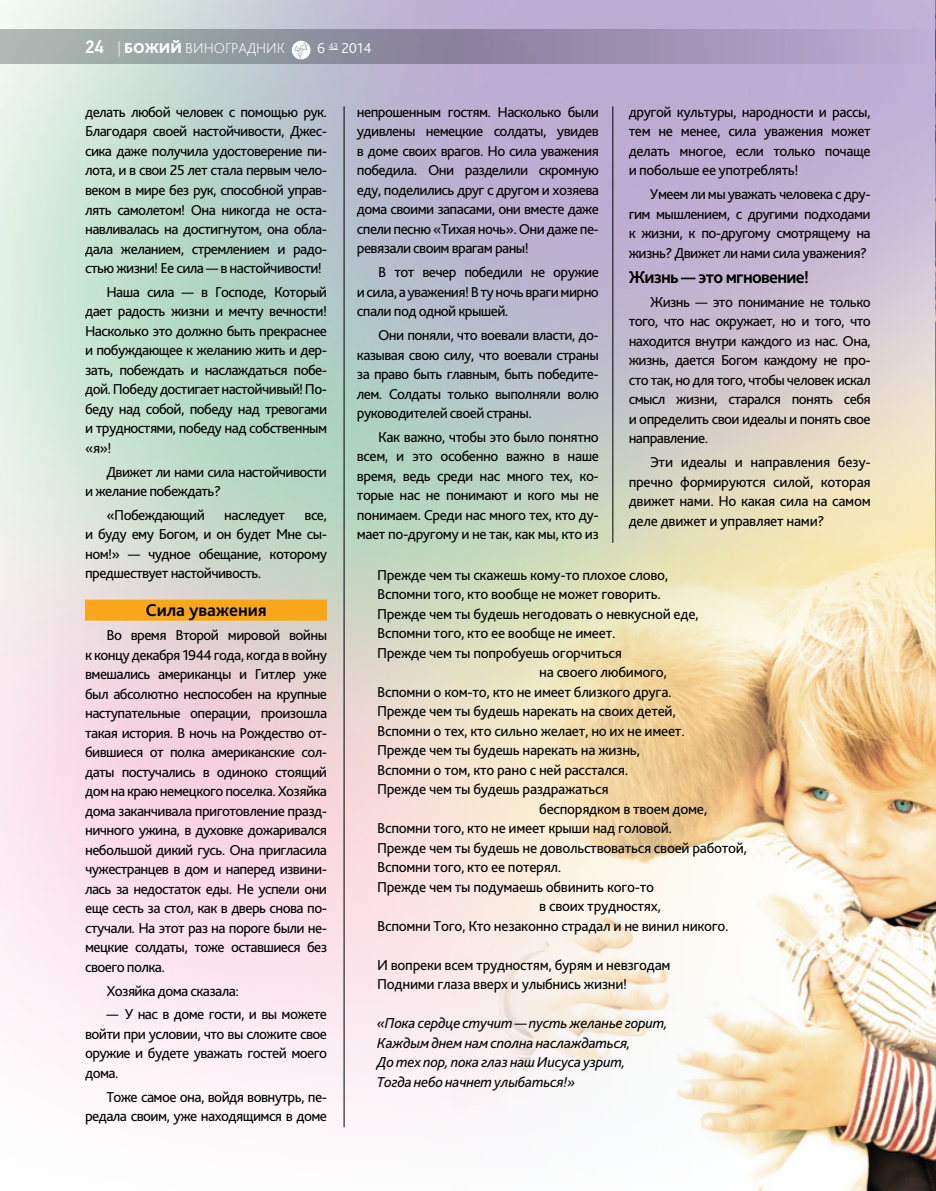
<style>
.page{position:relative;width:936px;height:1191px;background:#fff}
.page>*{position:absolute;margin:0;border:0;box-sizing:border-box;transform-origin:0 0}
.t1{font:700 18px "Bliss Pro";letter-spacing:-.04em;color:#000}
.t2{font:700 18px "Bliss Pro";color:#000}
.t3{font:15px/19.5px "Bliss Pro";letter-spacing:-.03em;color:#000;text-align:justify}
.t4{font:italic 15px/19.5px "Bliss Pro";letter-spacing:-.02em;color:#000}
.t5{font:200 15px "Bliss Pro";color:#fff}
.t6{font:300 15px "Bliss Pro";color:#fff}
.s1{font-family:"PF Din Text Pro";font-weight:500;font-size:18px}
.s2{font-weight:800}
</style>
<div class="page">
<img style="left:935px;top:0;width:1px;height:1191px">
<img style="left:0;top:0;width:935px;height:1101px">
<img style="left:251px;top:459px;width:684px;height:732px">
<div style="left:85px;top:599px;width:242px;height:21px;background:#faa61a"></div>
<hr style="left:344px;top:106px;width:1px;height:1021px;background:#000">
<hr style="left:612px;top:106px;width:1px;height:437px;background:#000">
<svg style="left:0;top:30px;width:935px;height:34px;background:#9d99ae"></svg>
<svg style="left:292px;top:41px;width:18px;height:18px"></svg>
<p class="t5" style="left:85px;top:39px;width:201px"><span class="s1">24</span> | <span class="s2">БОЖИЙ</span> ВИНОГРАДНИК</p>
<p class="t6" style="left:317px;top:39px;width:56px">6 <sup>43</sup> 2014</p>
<p class="t3" style="left:85px;top:102px;width:243px">делать любой человек с помощью рук.<br>Благодаря своей настойчивости, Джес&shy;сика даже получила удостоверение пи&shy;лота, и в свои 25 лет стала первым чело&shy;веком в мире без рук, способной управ&shy;лять самолетом! Она никогда не оста&shy;навливалась на достигнутом, она обла&shy;дала желанием, стремлением и радо&shy;стью жизни! Ее сила — в настойчивости!</p>
<p class="t3" style="left:85px;top:282px;width:243px;text-indent:21px">Наша сила — в Господе, Который дает радость жизни и мечту вечности!<br>Насколько это должно быть прекраснее и побуждающее к желанию жить и дер&shy;зать, побеждать и наслаждаться побе&shy;дой. Победу достигает настойчивый! По&shy;беду над собой, победу над тревогами и трудностями, победу над собственным «я»!</p>
<p class="t3" style="left:85px;top:461px;width:243px;text-indent:21px">Движет ли нами сила настойчивости и желание побеждать?</p>
<p class="t3" style="left:106px;top:505px;width:100px">«Побеждающий</p>
<p class="t3" style="left:224px;top:505px;width:62px">наследует</p>
<p class="t3" style="left:85px;top:505px;width:243px;text-indent:219px">все, и буду ему Богом, и он будет Мне сы&shy;ном!» — чудное обещание, которому предшествует настойчивость.</p>
<p class="t2" style="left:145px;top:599px;width:123px">Сила уважения</p>
<p class="t3" style="left:85px;top:625px;width:243px;text-indent:21px">Во время Второй мировой войны к концу декабря 1944 года, когда в войну вмешались американцы и Гитлер уже был абсолютно неспособен на крупные наступательные операции, произошла такая история. В ночь на Рождество от&shy;бившиеся от полка американские сол&shy;даты постучались в одиноко стоящий дом на краю немецкого поселка. Хозяйка дома заканчивала приготовление празд&shy;ничного ужина, в духовке дожаривался небольшой дикий гусь. Она пригласила чужестранцев в дом и наперед извини&shy;лась за недостаток еды. Не успели они еще сесть за стол, как в дверь снова по&shy;стучали. На этот раз на пороге были не&shy;мецкие солдаты, тоже оставшиеся без своего полка.</p>
<p class="t3" style="left:106px;top:980px;width:134px">Хозяйка дома сказала:</p>
<p class="t3" style="left:85px;top:1004px;width:243px;text-indent:21px">— У нас в доме гости, и вы можете войти при условии, что вы сложите свое оружие и будете уважать гостей моего дома.</p>
<p class="t3" style="left:85px;top:1086px;width:243px;text-align:right">Тоже самое она, войдя вовнутрь, пе&shy;редала своим, уже находящимся в доме</p>
<p class="t3" style="left:357px;top:102px;width:243px">непрошенным гостям. Насколько были удивлены немецкие солдаты, увидев в доме своих врагов. Но сила уважения победила. Они разделили скромную еду, поделились друг с другом и хозяева дома своими запасами, они вместе даже спели песню «Тихая ночь». Они даже пе&shy;ревязали своим врагам раны!</p>
<p class="t3" style="left:357px;top:262px;width:243px;text-indent:21px">В тот вечер победили не оружие исила, ауважения! Вту ночь враги мирно спали под одной крышей.</p>
<p class="t3" style="left:357px;top:325px;width:243px;text-indent:21px">Они поняли, что воевали власти, до&shy;казывая свою силу, что воевали страны за право быть главным, быть победите&shy;лем. Солдаты только выполняли волю руководителей своей страны.</p>
<p class="t3" style="left:357px;top:427px;width:243px;text-indent:21px">Как важно, чтобы это было понятно всем, и это особенно важно в наше время, ведь среди нас много тех, ко&shy;торые нас не понимают и кого мы не понимаем. Среди нас много тех, кто ду&shy;мает по-другому и не так, как мы, кто из</p>
<p class="t3" style="left:628px;top:102px;width:243px">другой культуры, народности и рассы, тем не менее, сила уважения может делать многое, если только почаще и побольше ее употреблять!</p>
<p class="t3" style="left:628px;top:184px;width:243px;text-indent:21px">Умеем ли мы уважать человека с дру&shy;гим мышлением, с другими подходами к жизни, к по-другому смотрящему на жизнь? Движет ли нами сила уважения?</p>
<p class="t1" style="left:628px;top:266px;width:182px">Жизнь — это мгновение!</p>
<p class="t3" style="left:628px;top:292px;width:243px;text-indent:21px">Жизнь — это понимание не только того, что нас окружает, но и того, что находится внутри каждого из нас. Она, жизнь, дается Богом каждому не про&shy;сто так, но для того, чтобы человек искал смысл жизни, старался понять себя и определить свои идеалы и понять свое направление.</p>
<p class="t3" style="left:628px;top:452px;width:243px;text-indent:21px">Эти идеалы и направления безу&shy;пречно формируются силой, которая движет нами. Но какая сила на самом деле движет и управляет нами?</p>
<p class="t3" style="left:377px;top:564px;width:293px">Прежде чем ты скажешь кому-то плохое слово,</p>
<p class="t3" style="left:377px;top:584px;width:285px">Вспомни того, кто вообще не может говорить.</p>
<p class="t3" style="left:377px;top:603px;width:323px">Прежде чем ты будешь негодовать о невкусной еде,</p>
<p class="t3" style="left:377px;top:623px;width:240px">Вспомни того, кто ее вообще не имеет.</p>
<p class="t3" style="left:377px;top:642px;width:246px">Прежде чем ты попробуешь огорчиться</p>
<p class="t3" style="left:539px;top:662px;width:129px">на своего любимого,</p>
<p class="t3" style="left:377px;top:681px;width:296px">Вспомни о ком-то, кто не имеет близкого друга.</p>
<p class="t3" style="left:377px;top:701px;width:300px">Прежде чем ты будешь нарекать на своих детей,</p>
<p class="t3" style="left:377px;top:720px;width:309px">Вспомни о тех, кто сильно желает, но их не имеет.</p>
<p class="t3" style="left:377px;top:740px;width:264px">Прежде чем ты будешь нарекать на жизнь,</p>
<p class="t3" style="left:377px;top:759px;width:253px">Вспомни о том, кто рано с ней расстался.</p>
<p class="t3" style="left:377px;top:779px;width:233px">Прежде чем ты будешь раздражаться</p>
<p class="t3" style="left:539px;top:798px;width:169px">беспорядком в твоем доме,</p>
<p class="t3" style="left:377px;top:818px;width:296px">Вспомни того, кто не имеет крыши над головой.</p>
<p class="t3" style="left:377px;top:837px;width:371px">Прежде чем ты будешь не довольствоваться своей работой,</p>
<p class="t3" style="left:377px;top:857px;width:186px">Вспомни того, кто ее потерял.</p>
<p class="t3" style="left:377px;top:876px;width:278px">Прежде чем ты подумаешь обвинить кого-то</p>
<p class="t3" style="left:539px;top:896px;width:123px">в своих трудностях,</p>
<p class="t3" style="left:377px;top:915px;width:353px">Вспомни Того, Кто незаконно страдал и не винил никого.</p>
<p class="t3" style="left:377px;top:954px;width:295px">И вопреки всем трудностям, бурям и невзгодам<br>Подними глаза вверх и улыбнись жизни!</p>
<p class="t4" style="left:377px;top:1013px;width:292px">«Пока сердце стучит — пусть желанье горит, Каждым днем нам сполна наслаждаться,<br>До тех пор, пока глаз наш Иисуса узрит,<br>Тогда небо начнет улыбаться!»</p>
</div>
